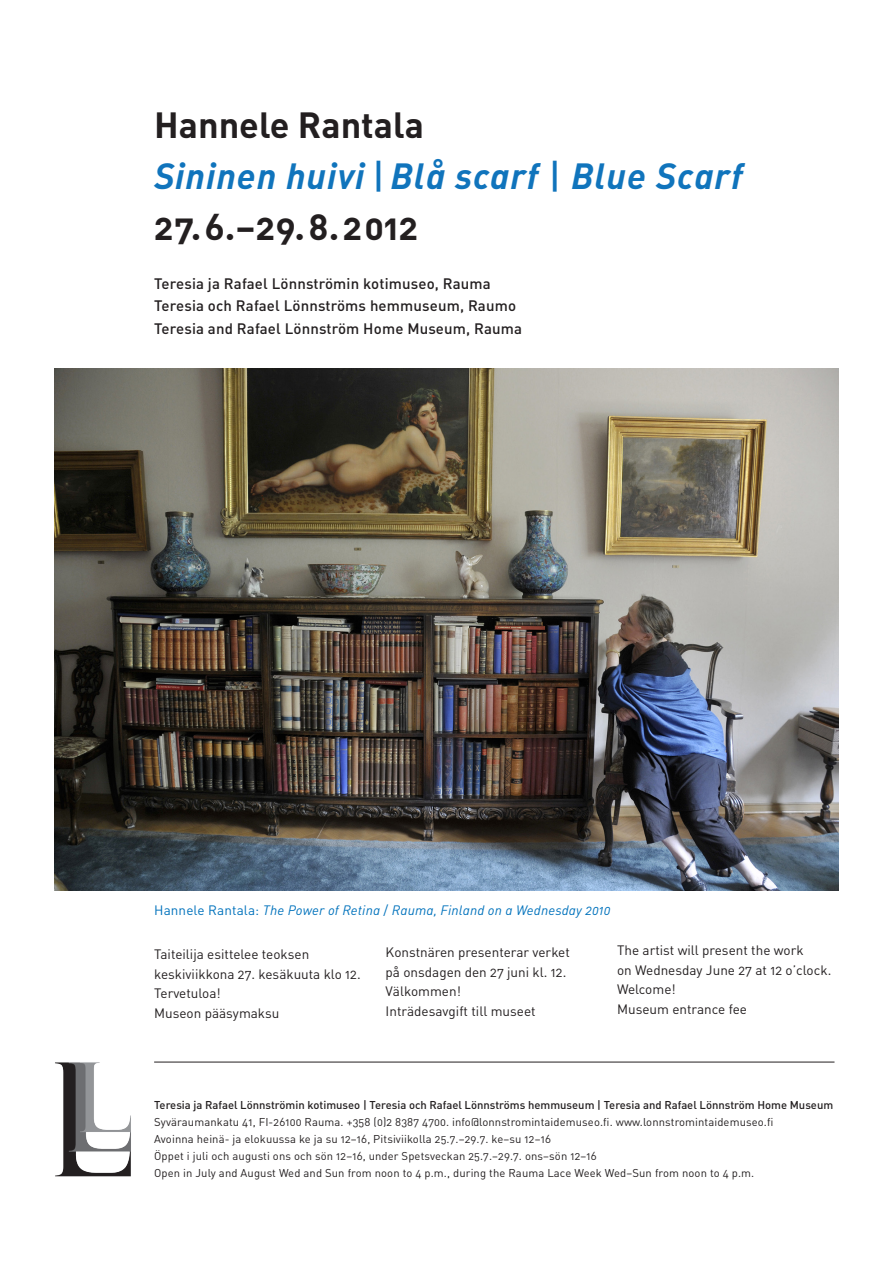
<style>
.page{position:relative;width:893px;height:1263px;background:#fff}
.page>*{position:absolute;margin:0;border:0;box-sizing:border-box;transform-origin:0 0}
.t1{font:36px "DIN Bold Italic Alt";letter-spacing:.025em;color:#1074bc}
.t2{font:36px "DIN Bold Alternate";letter-spacing:.01em;color:#231f20}
.t3{font:700 36px "DIN";color:#231f20}
.t4{font:15px "DIN Medium Alternate";letter-spacing:.01em;color:#231f20}
.t5{font:13.5px "DIN Regular Alternate";color:#231f20}
.t6{font:13.5px "DIN Regular Italic Alt";letter-spacing:.01em;color:#0072bc}
.t7{font:11.25px "DIN Regular Alternate";letter-spacing:.01em;color:#231f20}
.t8{font:11.25px "DIN Medium Alternate";color:#231f20}
.s1{font-family:"DIN";font-weight:500}
.s2{font-family:"DIN"}
.s3{font-family:"DIN Regular Alternate"}
</style>
<div class="page">
<img style="left:54px;top:369px;width:785px;height:521px">
<hr style="left:154px;top:1062px;width:680px;height:1px;background:#231f20">
<img style="left:55px;top:1062px;width:76px;height:115px">
<p class="t3" style="left:154px;top:102px;width:271px">Hannele Rantala</p>
<p class="t1" style="left:154px;top:153px;width:590px">Sininen huivi <span class="s1">|</span> Blå scarf <span class="s1">|</span> Blue Scarf</p>
<p class="t2" style="left:154px;top:204px;width:266px">27.6.–29.8.2012</p>
<p class="t4" style="left:154px;top:274px;width:338px">Teresia ja Rafael Lönnströmin kotimuseo, Rauma</p>
<p class="t4" style="left:154px;top:296px;width:363px">Teresia och Rafael Lönnströms hemmuseum, Raumo</p>
<p class="t4" style="left:154px;top:319px;width:370px">Teresia and Rafael Lönnström Home Museum, Rauma</p>
<p class="t6" style="left:154px;top:901px;width:458px"><span class="s2">Hannele Rantala:</span> The Power of Retina <span class="s3">/</span> Rauma, Finland on a Wednesday 2010</p>
<p class="t5" style="left:154px;top:946px;width:157px">Taiteilija esittelee teoksen</p>
<p class="t5" style="left:154px;top:965px;width:208px">keskiviikkona 27. kesäkuuta klo 12.</p>
<p class="t5" style="left:154px;top:985px;width:68px">Tervetuloa!</p>
<p class="t5" style="left:154px;top:1004px;width:127px">Museon pääsymaksu</p>
<p class="t5" style="left:617px;top:942px;width:188px">The artist will present the work</p>
<p class="t5" style="left:617px;top:961px;width:216px">on Wednesday June 27 at 12 o’clock.</p>
<p class="t5" style="left:617px;top:981px;width:60px">Welcome!</p>
<p class="t5" style="left:617px;top:1000px;width:131px">Museum entrance fee</p>
<p class="t5" style="left:386px;top:944px;width:186px">Konstnären presenterar verket</p>
<p class="t5" style="left:386px;top:963px;width:182px">på onsdagen den 27 juni kl. 12.</p>
<p class="t5" style="left:386px;top:983px;width:77px">Välkommen!</p>
<p class="t5" style="left:386px;top:1002px;width:152px">Inträdesavgift till museet</p>
<p class="t8" style="left:154px;top:1098px;width:681px">Teresia ja Rafael Lönnströmin kotimuseo | Teresia och Rafael Lönnströms hemmuseum | Teresia and Rafael Lönnström Home Museum</p>
<p class="t7" style="left:154px;top:1115px;width:621px">Syväraumankatu 41, FI-26100 Rauma. +358 (0)2 8387 4700. info@lonnstromintaidemuseo.fi. www.lonnstromintaidemuseo.fi</p>
<p class="t7" style="left:154px;top:1132px;width:398px">Avoinna heinä- ja elokuussa ke ja su 12–16, Pitsiviikolla 25.7.–29.7. ke–su 12–16</p>
<p class="t7" style="left:154px;top:1149px;width:444px">Öppet i juli och augusti ons och sön 12–16, under Spetsveckan 25.7.–29.7. ons–sön 12–16</p>
<p class="t7" style="left:154px;top:1166px;width:602px">Open in July and August Wed and Sun from noon to 4 p.m., during the Rauma Lace Week Wed–Sun from noon to 4 p.m.</p>
</div>
